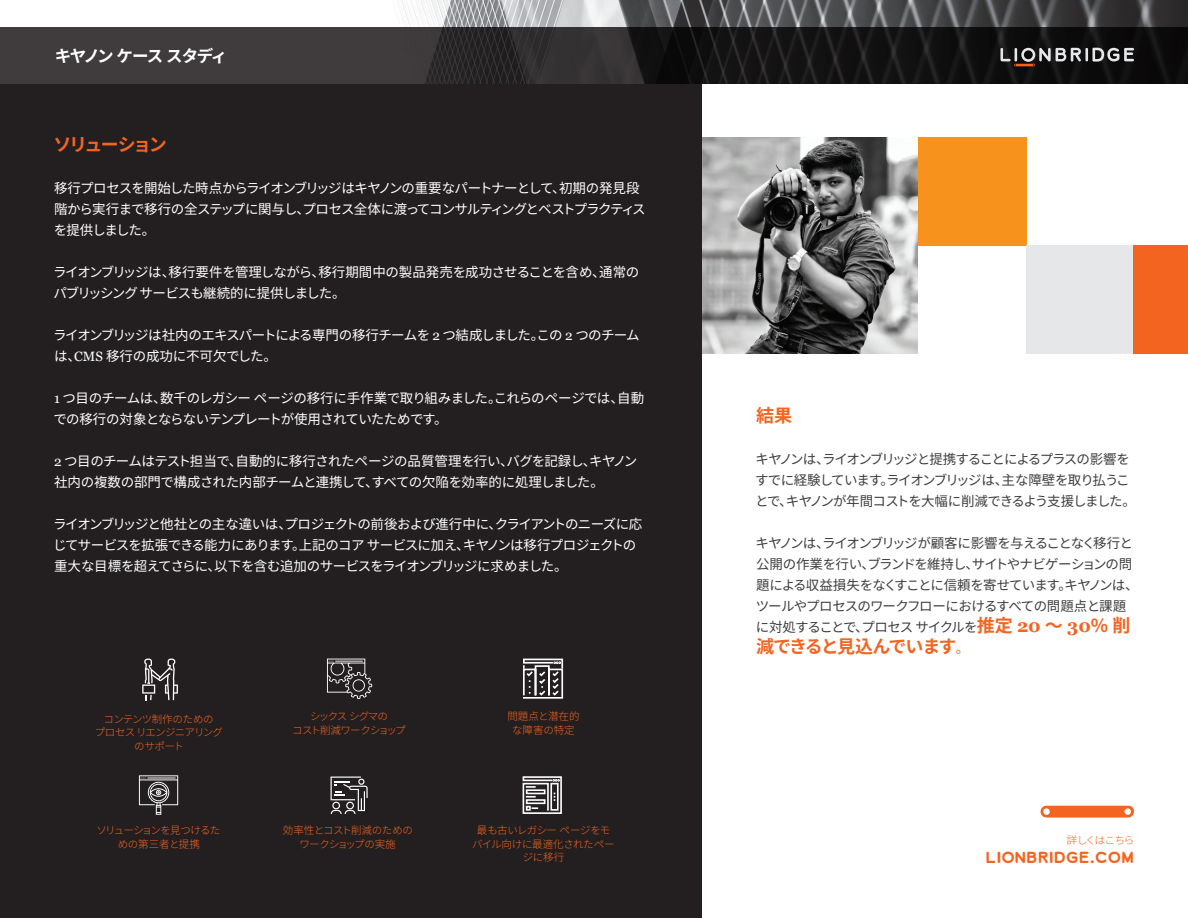
<style>
.page{position:relative;width:1188px;height:918px;background:#fff}
.page>*{position:absolute;margin:0;border:0;box-sizing:border-box;transform-origin:0 0}
.t1{font:700 18px "Noto Sans CJ Kjp";letter-spacing:-.105em;color:#f36421}
.t2{font:700 18px "Noto Sans CJ Kjp";letter-spacing:-.13em;color:#f36421}
.t3{font:700 16.5px "Noto Sans CJ Kjp";letter-spacing:-.1em;color:#fff}
.t4{font:700 15px "Lionbridge Sans";color:#f36421;scale:1.04 1}
.t5{font:13.5px/21px "Noto Sans CJ Kjp";letter-spacing:-.05em;color:#fff}
.t6{font:13.5px/21px "Noto Sans CJ Kjp";letter-spacing:-.065em;color:#3e3e3f}
.t7{font:13.5px/21px "Noto Sans CJ Kjp";letter-spacing:-.09em;color:#3e3e3f}
.t8{font:300 10.5px/13.5px "Noto Sans CJ Kjp";letter-spacing:-.05em;color:#f36421;text-align:center}
.t9{font:300 10.5px/13.5px "Noto Sans CJ Kjp";letter-spacing:-.03em;color:#f36421;text-align:center}
.t10{font:300 10.5px "Noto Sans CJ Kjp";letter-spacing:-.075em;color:#f36421}
.t11{font:300 10.5px "Noto Sans CJ Kjp";letter-spacing:-.08em;color:#f36421}
.t12{font:300 10.5px "Noto Sans CJ Kjp";letter-spacing:-.13em;color:#f36421}
.t13{font:300 10.5px "Noto Sans CJ Kjp";color:#f36421}
.t14{font:300 10.5px "Noto Sans CJ Kjp";letter-spacing:-.13em;color:#f36421;scale:1.04 1}
.s1{font-family:"Georgia"}
.s2{font-weight:700;font-size:18px;color:#f36421}
.s3{font-family:"Georgia";font-weight:700;font-size:18px;color:#f36421}
.s4{font-weight:400;font-size:13.5px}
.s5{font-family:"Noto Sans CJ Kjp"}
</style>
<div class="page">
<div style="left:0;top:83px;width:702px;height:835px;background:#231f20"></div>
<img style="left:397px;top:0;width:791px;height:27px">
<svg style="left:523px;top:658px;width:41px;height:41px"></svg>
<svg style="left:522px;top:776px;width:40px;height:38px"></svg>
<svg style="left:331px;top:777px;width:37px;height:37px"></svg>
<svg style="left:327px;top:659px;width:45px;height:40px"></svg>
<svg style="left:139px;top:775px;width:39px;height:40px"></svg>
<svg style="left:142px;top:659px;width:36px;height:41px"></svg>
<img style="left:702px;top:137px;width:216px;height:216px">
<div style="left:918px;top:137px;width:108px;height:109px;background:#f7931d"></div>
<div style="left:1026px;top:246px;width:108px;height:108px;background:#e6e7e9"></div>
<div style="left:1134px;top:246px;width:54px;height:108px;background:#f36421"></div>
<svg style="left:1041px;top:806px;width:93px;height:12px"></svg>
<svg style="left:0;top:27px;width:1188px;height:56px;background:#292627"></svg>
<svg style="left:1000px;top:48px;width:134px;height:18px;background:#575454"></svg>
<p class="t3" style="left:55px;top:46px;width:174px">キヤノン ケース スタディ</p>
<p class="t2" style="left:53px;top:135px;width:115px">ソリューション</p>
<p class="t5" style="left:54px;top:178px;width:593px">移行プロセスを開始した時点からライオンブリッジはキヤノンの重要なパートナーとして、初期の発見段階から実行まで移行の全ステップに関与し、プロセス全体に渡ってコンサルティングとベストプラクティスを提供しました。</p>
<p class="t5" style="left:53px;top:262px;width:588px">ライオンブリッジは、移行要件を管理しながら、移行期間中の製品発売を成功させることを含め、通常のパブリッシング サービスも継続的に提供しました。</p>
<p class="t5" style="left:53px;top:325px;width:588px">ライオンブリッジは社内のエキスパートによる専門の移行チームを <span class="s1">2</span> つ結成しました。この <span class="s1">2</span> つのチームは、<span class="s1">CMS</span> 移行の成功に不可欠でした。</p>
<p class="t5" style="left:54px;top:388px;width:592px"><span class="s1">1</span> つ目のチームは、数千のレガシー ページの移行に手作業で取り組みました。これらのページでは、自動での移行の対象とならないテンプレートが使用されていたためです。</p>
<p class="t5" style="left:54px;top:451px;width:585px"><span class="s1">2</span> つ目のチームはテスト担当で、自動的に移行されたページの品質管理を行い、バグを記録し、キヤノン社内の複数の部門で構成された内部チームと連携して、すべての欠陥を効率的に処理しました。</p>
<p class="t5" style="left:53px;top:514px;width:591px">ライオンブリッジと他社との主な違いは、プロジェクトの前後および進行中に、クライアントのニーズに応じてサービスを拡張できる能力にあります。上記のコア サービスに加え、キヤノンは移行プロジェクトの重大な目標を超えてさらに、以下を含む追加のサービスをライオンブリッジに求めました。</p>
<p class="t8" style="left:103px;top:712px;width:112px">コンテンツ制作のための</p>
<p class="t10" style="left:95px;top:726px;width:130px">プロセス リエンジニアリング</p>
<p class="t8" style="left:134px;top:739px;width:51px">のサポート</p>
<p class="t12" style="left:310px;top:711px;width:79px">シックス シグマの</p>
<p class="t11" style="left:292px;top:724px;width:115px">コスト削減ワークショップ</p>
<p class="t13" style="left:507px;top:711px;width:74px">問題点と潜在的</p>
<p class="t8" style="left:512px;top:724px;width:64px">な障害の特定</p>
<p class="t1" style="left:756px;top:406px;width:37px">結果</p>
<p class="t7" style="left:755px;top:449px;width:382px">キヤノンは、ライオンブリッジと提携することによるプラスの影響をすでに経験しています。ライオンブリッジは、主な障壁を取り払うことで、キヤノンが年間コストを大幅に削減できるよう支援しました。</p>
<p class="t6" style="left:756px;top:533px;width:385px">キヤノンは、ライオンブリッジが顧客に影響を与えることなく移行と公開の作業を行い、ブランドを維持し、サイトやナビゲーションの問題による収益損失をなくすことに信頼を寄せています。キヤノンは、ツールやプロセスのワークフローにおけるすべての問題点と課題に対処することで、プロセス サイクルを<span class="s2">推定</span> <span class="s3">20</span> <span class="s2">〜</span> <span class="s3">30</span><span class="s2">% 削</span></p>
<p class="t1" style="left:756px;top:637px;width:215px">減できると見込んでいます<span class="s4">。</span></p>
<p class="t8" style="left:97px;top:824px;width:125px">ソリューションを見つけるための第三者と提携</p>
<p class="t8" style="left:283px;top:824px;width:132px">効率性とコスト削減のためのワークショップの実施</p>
<p class="t9" style="left:472px;top:824px;width:144px">最も古いレガシー ページをモバイル向けに最適化されたページに移行</p>
<p class="t14" style="left:1067px;top:834px;width:67px">詳しくはこちら</p>
<p class="t4" style="left:985px;top:847px;width:144px">LIONBRIDGE<span class="s5">.</span>COM</p>
</div>
